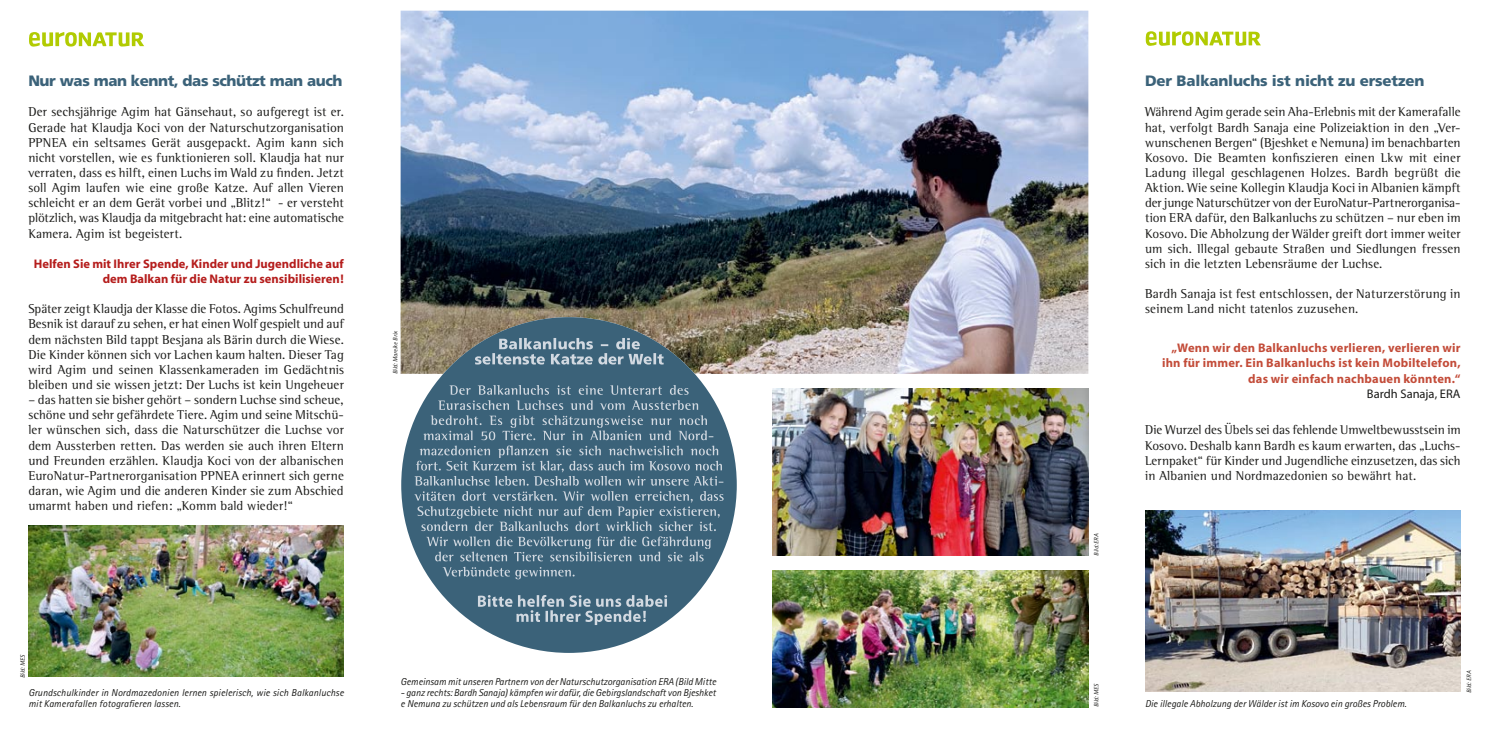
<style>
.page{position:relative;width:1489px;height:745px;background:#fff}
.page>*{position:absolute;margin:0;border:0;box-sizing:border-box;transform-origin:0 0}
.t1{font:900 15px "Frutiger";letter-spacing:-.01em;color:#3b6279}
.t2{font:13.12px/15.1px "Rotis Semi Serif";letter-spacing:.01em;color:#1a1a18;text-align:justify}
.t3{font:700 12.5px/15.4px "Myriad";letter-spacing:.015em;color:#c34c39;text-align:right}
.t4{font:700 12.5px/15.1px "Myriad";color:#b51d1c;text-align:right}
.t5{font:12.5px "Myriad";color:#1a1a18}
.t6{font:italic 10px/11.2px "Rotis Sans Serif";color:#1a1a18}
.t7{font:italic 6.25px "Rotis Sans Serif";color:#1a1a18}
</style>
<div class="page">
<img style="left:400px;top:11px;width:688px;height:362px">
<div style="left:401px;top:317px;width:335px;height:335px;background:#3b6279;border-radius:50%"></div>
<svg style="left:29px;top:32px;width:115px;height:15px"></svg>
<svg style="left:1145px;top:31px;width:115px;height:15px"></svg>
<img style="left:1145px;top:510px;width:315px;height:181px">
<img style="left:28px;top:525px;width:316px;height:151px">
<img style="left:772px;top:389px;width:316px;height:166px">
<img style="left:772px;top:570px;width:316px;height:136px">
<svg style="left:475px;top:338px;width:188px;height:26px"></svg>
<svg style="left:449px;top:385px;width:239px;height:9px"></svg>
<svg style="left:438px;top:400px;width:260px;height:9px"></svg>
<svg style="left:414px;top:415px;width:309px;height:115px"></svg>
<svg style="left:426px;top:536px;width:285px;height:43px"></svg>
<svg style="left:478px;top:595px;width:189px;height:29px"></svg>
<p class="t1" style="left:28px;top:72px;width:316px">Nur was man kennt, das schützt man auch</p>
<p class="t2" style="left:28px;top:104px;width:317px">Der sechsjährige Agim hat Gänsehaut, so aufgeregt ist er.<br>Gerade hat Klaudja Koci von der Naturschutzorganisation PPNEA ein seltsames Gerät ausgepackt. Agim kann sich nicht vorstellen, wie es funktionieren soll. Klaudja hat nur verraten, dass es hilft, einen Luchs im Wald zu finden. Jetzt soll Agim laufen wie eine große Katze. Auf allen Vieren schleicht er an dem Gerät vorbei und „Blitz!“ - er versteht plötzlich, was Klaudja da mitgebracht hat: eine automatische Kamera. Agim ist begeistert.</p>
<p class="t4" style="left:34px;top:256px;width:312px">Helfen Sie mit Ihrer Spende, Kinder und Jugendliche auf dem Balkan für die Natur zu sensibilisieren!</p>
<p class="t2" style="left:28px;top:301px;width:317px">Später zeigt Klaudja der Klasse die Fotos. Agims Schulfreund Besnik ist darauf zu sehen, er hat einen Wolf gespielt und auf dem nächsten Bild tappt Besjana als Bärin durch die Wiese.<br>Die Kinder können sich vor Lachen kaum halten. Dieser Tag wird Agim und seinen Klassenkameraden im Gedächtnis bleiben und sie wissen jetzt: Der Luchs ist kein Ungeheuer</p>
<p class="t2" style="left:28px;top:392px;width:317px">– das hatten sie bisher gehört – sondern Luchse sind scheue, schöne und sehr gefährdete Tiere. Agim und seine Mitschü&shy;ler wünschen sich, dass die Naturschützer die Luchse vor dem Aussterben retten. Das werden sie auch ihren Eltern und Freunden erzählen. Klaudja Koci von der albanischen EuroNatur-Partnerorganisation PPNEA erinnert sich gerne daran, wie Agim und die anderen Kinder sie zum Abschied umarmt haben und riefen: „Komm bald wieder!“</p>
<p class="t7" style="left:392px;top:374px;width:45px;rotate:-90deg">Bild: Mareike Brix</p>
<p class="t7" style="left:19px;top:677px;width:25px;rotate:-90deg">Bild: MES</p>
<p class="t6" style="left:28px;top:686px;width:317px">Grundschulkinder in Nordmazedonien lernen spielerisch, wie sich Balkanluchse mit Kamerafallen fotografieren lassen.</p>
<p class="t6" style="left:400px;top:675px;width:317px">Gemeinsam mit unseren Partnern von der Naturschutzorganisation ERA (Bild Mitte</p>
<p class="t6" style="left:400px;top:686px;width:317px">- ganz rechts: Bardh Sanaja) kämpfen wir dafür, die Gebirgslandschaft von Bjeshket e Nemuna zu schützen und als Lebensraum für den Balkanluchs zu erhalten.</p>
<p class="t7" style="left:1092px;top:555px;width:24px;rotate:-90deg">Bild: ERA</p>
<p class="t1" style="left:1144px;top:72px;width:281px">Der Balkanluchs ist nicht zu ersetzen</p>
<p class="t2" style="left:1144px;top:104px;width:317px">Während Agim gerade sein Aha-Erlebnis mit der Kamerafalle hat, verfolgt Bardh Sanaja eine Polizeiaktion in den „Ver&shy;wunschenen Bergen“ (Bjeshket e Nemuna) im benachbarten Kosovo. Die Beamten konfiszieren einen Lkw mit einer Ladung illegal geschlagenen Holzes. Bardh begrüßt die Aktion. Wie seine Kollegin Klaudja Koci in Albanien kämpft der junge Naturschützer von der EuroNatur-Partnerorganisa&shy;tion ERA dafür, den Balkanluchs zu schützen – nur eben im Kosovo. Die Abholzung der Wälder greift dort immer weiter um sich. Illegal gebaute Straßen und Siedlungen fressen sich in die letzten Lebensräume der Luchse.</p>
<p class="t2" style="left:1144px;top:286px;width:317px">Bardh Sanaja ist fest entschlossen, der Naturzerstörung in seinem Land nicht tatenlos zuzusehen.</p>
<p class="t3" style="left:1161px;top:340px;width:300px">„Wenn wir den Balkanluchs verlieren, verlieren wir ihn für immer. Ein Balkanluchs ist kein Mobiltelefon, das wir einfach nachbauen könnten.“</p>
<p class="t5" style="left:1366px;top:387px;width:95px">Bardh Sanaja, ERA</p>
<p class="t2" style="left:1144px;top:422px;width:317px">Die Wurzel des Übels sei das fehlende Umweltbewusstsein im Kosovo. Deshalb kann Bardh es kaum erwarten, das „Luchs-Lernpaket“ für Kinder und Jugendliche einzusetzen, das sich in Albanien und Nordmazedonien so bewährt hat.</p>
<p class="t7" style="left:1092px;top:707px;width:25px;rotate:-90deg">Bild: MES</p>
<p class="t6" style="left:1144px;top:697px;width:263px">Die illegale Abholzung der Wälder ist im Kosovo ein großes Problem.</p>
<p class="t7" style="left:1465px;top:692px;width:24px;rotate:-90deg">Bild: ERA</p>
</div>
